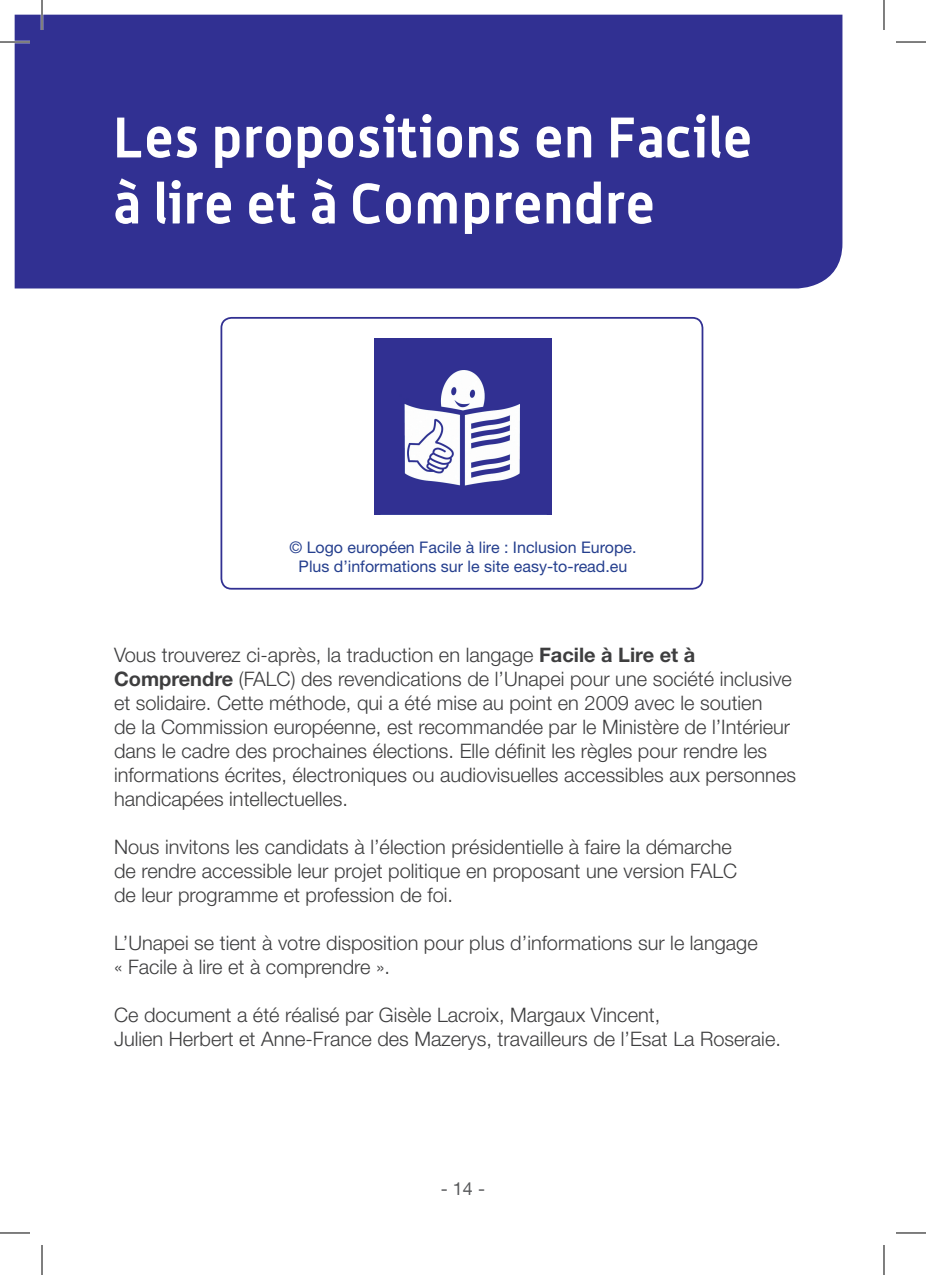
<style>
.page{position:relative;width:926px;height:1275px;background:#fff}
.page>*{position:absolute;margin:0;border:0;box-sizing:border-box;transform-origin:0 0}
.T1{font:700 56px/66px "Alwyn OT";letter-spacing:.01em;color:#fff}
.Texte_courant_A5{font:300 20px/24px "Helvetica Neue";color:#3e3e3f}
.t1{font:18px "Helvetica Neue";color:#57585a}
.t2{font:16px "Helvetica Neue";color:#253f8e}
.s1{font-weight:700}
</style>
<div class="page">
<div style="left:15px;top:15px;width:827px;height:273px;background:#313092"></div>
<div style="left:220px;top:317px;width:483px;height:272px;border:2px solid #313092;border-radius:10px"></div>
<img style="left:374px;top:339px;width:177px;height:176px">
<hr style="left:0;top:41px;width:30px;height:2px;background:#fff">
<hr style="left:41px;top:0;width:2px;height:30px;background:#fff">
<hr style="left:0;top:42px;width:30px;height:1px;background:#000">
<hr style="left:896px;top:42px;width:30px;height:1px;background:#000">
<hr style="left:0;top:1232px;width:30px;height:1px;background:#000">
<hr style="left:896px;top:1232px;width:30px;height:1px;background:#000">
<hr style="left:42px;top:0;width:1px;height:30px;background:#000">
<hr style="left:42px;top:1245px;width:1px;height:30px;background:#000">
<hr style="left:884px;top:0;width:1px;height:30px;background:#000">
<hr style="left:884px;top:1245px;width:1px;height:30px;background:#000">
<p class="T1" style="left:113px;top:103px;width:640px">Les propositions en Facile à lire et à Comprendre</p>
<p class="t2" style="left:289px;top:537px;width:349px">© Logo européen Facile à lire : Inclusion Europe.</p>
<p class="t2" style="left:299px;top:556px;width:330px">Plus d’informations sur le site easy-to-read.eu</p>
<p class="Texte_courant_A5" style="left:114px;top:642px;width:683px">Vous trouverez ci-après, la traduction en langage <span class="s1">Facile à Lire et à Comprendre</span> (FALC) des revendications de l’Unapei pour une société inclusive et solidaire. Cette méthode, qui a été mise au point en 2009 avec le soutien<br>de la Commission européenne, est recommandée par le Ministère de l’Intérieur dans le cadre des prochaines élections. Elle définit les règles pour rendre les informations écrites, électroniques ou audiovisuelles accessibles aux personnes handicapées intellectuelles.</p>
<p class="Texte_courant_A5" style="left:114px;top:834px;width:625px">Nous invitons les candidats à l’élection présidentielle à faire la démarche de rendre accessible leur projet politique en proposant une version FALC de leur programme et profession de foi.</p>
<p class="Texte_courant_A5" style="left:114px;top:930px;width:645px">L’Unapei se tient à votre disposition pour plus d’informations sur le langage « Facile à lire et à comprendre ».</p>
<p class="Texte_courant_A5" style="left:114px;top:1002px;width:668px">Ce document a été réalisé par Gisèle Lacroix, Margaux Vincent,<br>Julien Herbert et Anne-France des Mazerys, travailleurs de l’Esat La Roseraie.</p>
<p class="t1" style="left:441px;top:1175px;width:46px">- 14 -</p>
</div>
